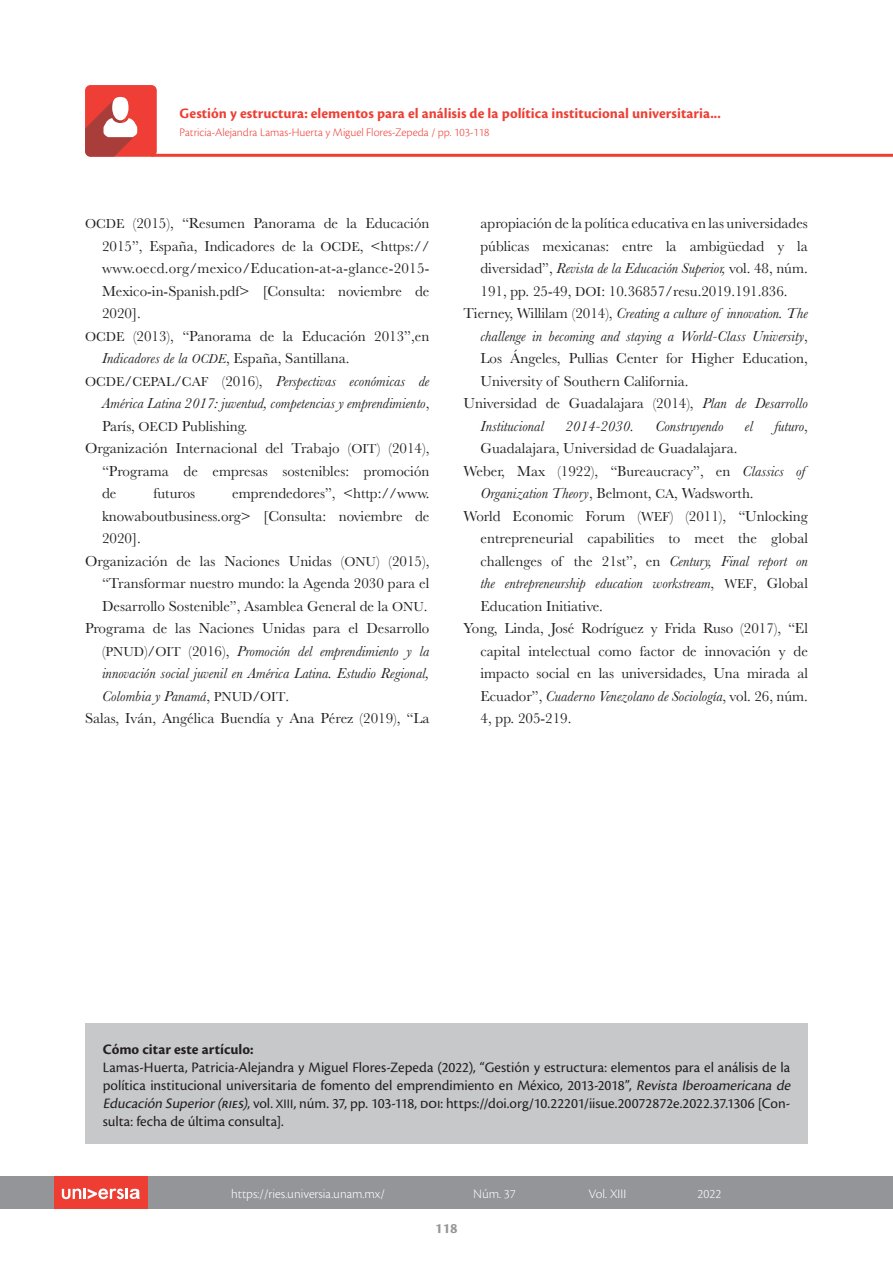
<style>
.page{position:relative;width:893px;height:1263px;background:#fff}
.page>*{position:absolute;margin:0;border:0;box-sizing:border-box;transform-origin:0 0}
.t1{font:15px "Baskerville";color:#231f20}
.t2{font:italic 15px "Baskerville";color:#231f20}
.t3{font:15px/18px "Cronos Pro";letter-spacing:-.005em;color:#231f20}
.t4{font:700 15px "Cronos Pro";letter-spacing:.005em;color:#ee3e34}
.t5{font:700 15px "Cronos Pro";color:#231f20}
.t6{font:700 15px "Cronos Pro";color:#939598}
.t7{font:300 13.5px "Cronos Pro";color:#fff}
.t8{font:300 12px "Cronos Pro";color:#ee3e34}
.s1{font-family:"Baskerville SC900";font-size:13.5px}
.s2{font-style:italic}
.s3{font-family:"Baskerville Italic SC900";font-size:13.5px}
.s4{font-family:"Baskerville SC900";font-style:normal;font-size:13.5px}
.s5{font-style:normal}
.s6{font-size:13.5px}
</style>
<div class="page">
<div style="left:85px;top:85px;width:72px;height:72px;background:#ee3e35;border-radius:5px"></div>
<svg style="left:85px;top:99px;width:52px;height:58px"></svg>
<div style="left:112px;top:97px;width:17px;height:23px;background:#fff;border-radius:50%"></div>
<hr style="left:151px;top:154px;width:742px;height:3px;background:#ee3e34">
<div style="left:0;top:1177px;width:893px;height:32px;background:#939598"></div>
<div style="left:54px;top:1177px;width:94px;height:32px;background:#ee3e34"></div>
<svg style="left:62px;top:1188px;width:78px;height:11px"></svg>
<div style="left:85px;top:1023px;width:723px;height:120px;background:#c7c8ca"></div>
<p class="t4" style="left:180px;top:104px;width:543px">Gestión y estructura: elementos para el análisis de la política institucional universitaria...</p>
<p class="t8" style="left:180px;top:125px;width:311px">Patricia-Alejandra Lamas-Huerta y Miguel Flores-Zepeda / pp. 103-118</p>
<p class="t1" style="left:85px;top:214px;width:346px"><span class="s1">OCDE</span> (2015), “Resumen Panorama de la Educación</p>
<p class="t1" style="left:102px;top:236px;width:329px">2015”, España, Indicadores de la <span class="s1">OCDE</span>, &lt;https://</p>
<p class="t1" style="left:102px;top:259px;width:329px">www.oecd.org/mexico/Education-at-a-glance-2015-</p>
<p class="t1" style="left:102px;top:281px;width:329px">Mexico-in-Spanish.pdf&gt; [Consulta: noviembre de</p>
<p class="t1" style="left:102px;top:304px;width:40px">2020].</p>
<p class="t1" style="left:85px;top:326px;width:346px"><span class="s1">OCDE</span> (2013), “Panorama de la Educación 2013”,en</p>
<p class="t1" style="left:102px;top:349px;width:249px"><span class="s2">Indicadores de la</span> <span class="s3">OCDE</span>, España, Santillana.</p>
<p class="t2" style="left:85px;top:371px;width:346px"><span class="s4">OCDE</span><span class="s5">/</span><span class="s4">CEPAL</span><span class="s5">/</span><span class="s4">CAF</span> <span class="s5">(2016),</span> Perspectivas económicas de</p>
<p class="t2" style="left:102px;top:393px;width:329px">América Latina 2017: juventud, competencias y emprendimiento<span class="s5">,</span></p>
<p class="t1" style="left:102px;top:416px;width:147px">París, <span class="s1">OECD</span> Publishing.</p>
<p class="t1" style="left:85px;top:439px;width:346px">Organización Internacional del Trabajo (<span class="s1">OIT</span>) (2014),</p>
<p class="t1" style="left:102px;top:461px;width:329px">“Programa de empresas sostenibles: promoción</p>
<p class="t1" style="left:102px;top:484px;width:16px">de</p>
<p class="t1" style="left:153px;top:484px;width:43px">futuros</p>
<p class="t1" style="left:232px;top:484px;width:199px">emprendedores”, &lt;http://www.</p>
<p class="t1" style="left:102px;top:506px;width:329px">knowaboutbusiness.org&gt; [Consulta: noviembre de</p>
<p class="t1" style="left:102px;top:529px;width:40px">2020].</p>
<p class="t1" style="left:85px;top:551px;width:346px">Organización de las Naciones Unidas (<span class="s1">ONU</span>) (2015),</p>
<p class="t1" style="left:102px;top:574px;width:329px">“Transformar nuestro mundo: la Agenda 2030 para el</p>
<p class="t1" style="left:102px;top:596px;width:327px">Desarrollo Sostenible”, Asamblea General de la <span class="s1">ONU</span>.</p>
<p class="t1" style="left:85px;top:619px;width:346px">Programa de las Naciones Unidas para el Desarrollo</p>
<p class="t2" style="left:102px;top:641px;width:329px"><span class="s5">(</span><span class="s4">PNUD</span><span class="s5">)/</span><span class="s4">OIT</span> <span class="s5">(2016),</span> Promoción del emprendimiento y la</p>
<p class="t2" style="left:102px;top:663px;width:329px">innovación social juvenil en América Latina. Estudio Regional,</p>
<p class="t2" style="left:102px;top:686px;width:189px">Colombia y Panamá<span class="s5">,</span> <span class="s4">PNUD</span><span class="s5">/</span><span class="s4">OIT</span><span class="s5">.</span></p>
<p class="t1" style="left:85px;top:709px;width:346px">Salas, Iván, Angélica Buendía y Ana Pérez (2019), “La</p>
<p class="t1" style="left:480px;top:214px;width:329px">apropiación de la política educativa en las universidades</p>
<p class="t1" style="left:480px;top:236px;width:329px">públicas mexicanas: entre la ambigüedad y la</p>
<p class="t2" style="left:480px;top:258px;width:329px"><span class="s5">diversidad”,</span> Revista de la Educación Superior, <span class="s5">vol. 48, núm.</span></p>
<p class="t1" style="left:480px;top:281px;width:309px">191, pp. 25-49, <span class="s1">DOI</span>: 10.36857/resu.2019.191.836.</p>
<p class="t2" style="left:463px;top:303px;width:346px"><span class="s5">Tierney, Willilam (2014),</span> Creating a culture of innovation. The</p>
<p class="t2" style="left:480px;top:326px;width:329px">challenge in becoming and staying a World-Class University<span class="s5">,</span></p>
<p class="t1" style="left:480px;top:349px;width:329px">Los Ángeles, Pullias Center for Higher Education,</p>
<p class="t1" style="left:480px;top:371px;width:210px">University of Southern California.</p>
<p class="t1" style="left:463px;top:394px;width:346px">Universidad de Guadalajara (2014), <span class="s2">Plan de Desarrollo</span></p>
<p class="t2" style="left:480px;top:416px;width:65px">Institucional</p>
<p class="t2" style="left:565px;top:416px;width:70px">2014-2030.</p>
<p class="t2" style="left:655px;top:416px;width:70px">Construyendo</p>
<p class="t2" style="left:745px;top:416px;width:10px">el</p>
<p class="t2" style="left:774px;top:416px;width:35px">futuro<span class="s5">,</span></p>
<p class="t1" style="left:480px;top:439px;width:258px">Guadalajara, Universidad de Guadalajara.</p>
<p class="t1" style="left:463px;top:461px;width:343px">Weber, Max (1922), “Bureaucracy”, en <span class="s2">Classics of</span></p>
<p class="t1" style="left:480px;top:484px;width:275px"><span class="s2">Organization Theory</span>, Belmont, <span class="s1">CA</span>, Wadsworth.</p>
<p class="t1" style="left:463px;top:506px;width:346px">World Economic Forum (<span class="s1">WEF</span>) (2011), “Unlocking</p>
<p class="t1" style="left:480px;top:529px;width:329px">entrepreneurial capabilities to meet the global</p>
<p class="t1" style="left:480px;top:551px;width:329px">challenges of the 21st”, en <span class="s2">Century, Final report on</span></p>
<p class="t2" style="left:480px;top:573px;width:329px">the entrepreneurship education workstream<span class="s5">,</span> <span class="s4">WEF</span><span class="s5">, Global</span></p>
<p class="t1" style="left:480px;top:596px;width:124px">Education Initiative.</p>
<p class="t1" style="left:463px;top:619px;width:346px">Yong, Linda, José Rodríguez y Frida Ruso (2017), “El</p>
<p class="t1" style="left:480px;top:641px;width:329px">capital intelectual como factor de innovación y de</p>
<p class="t1" style="left:480px;top:664px;width:329px">impacto social en las universidades, Una mirada al</p>
<p class="t2" style="left:480px;top:686px;width:329px"><span class="s5">Ecuador”,</span> Cuaderno Venezolano de Sociología<span class="s5">, vol. 26, núm.</span></p>
<p class="t1" style="left:480px;top:709px;width:93px">4, pp. 205-219.</p>
<p class="t5" style="left:103px;top:1041px;width:152px">Cómo citar este artículo:</p>
<p class="t3" style="left:103px;top:1059px;width:692px">Lamas-Huerta, Patricia-Alejandra y Miguel Flores-Zepeda (2022), “Gestión y estructura: elementos para el análisis de la política institucional universitaria de fomento del emprendimiento en México, 2013-2018”, <span class="s2">Revista Iberoamericana de Educación Superior(ries)</span>, vol. <span class="s6">XIII</span>, núm. 37, pp. 103-118, doi: https://doi.org/10.22201/iisue.20072872e.2022.37.1306 [Con&shy;sulta: fecha de última consulta].</p>
<p class="t7" style="left:231px;top:1186px;width:155px">https://ries.universia.unam.mx/</p>
<p class="t7" style="left:473px;top:1186px;width:44px">Núm. 37</p>
<p class="t7" style="left:588px;top:1186px;width:39px">Vol. XIII</p>
<p class="t7" style="left:698px;top:1186px;width:25px">2022</p>
<p class="t6" style="left:435px;top:1220px;width:24px">118</p>
</div>
